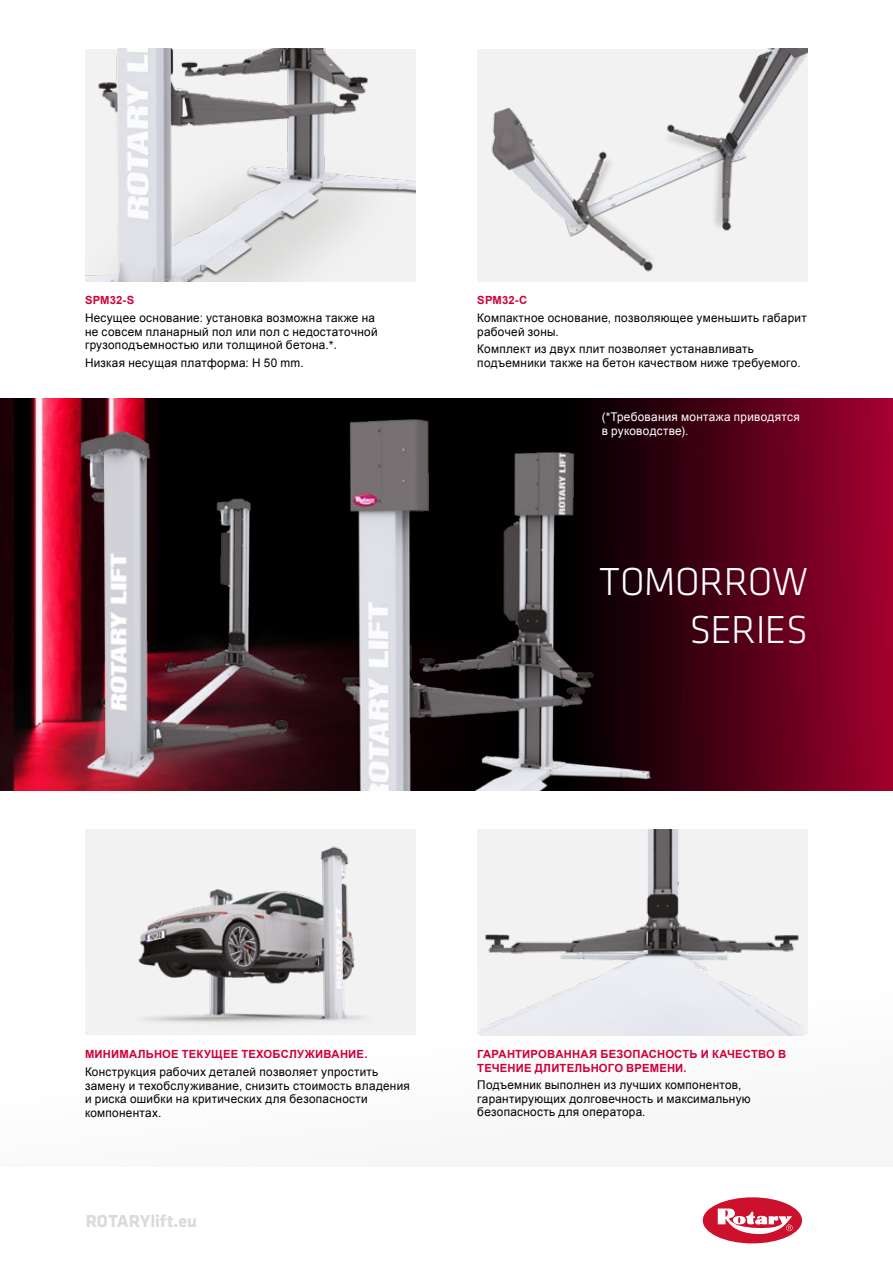
<style>
.page{position:relative;width:893px;height:1263px;background:#fff}
.page>*{position:absolute;margin:0;border:0;box-sizing:border-box;transform-origin:0 0}
.t1{font:300 40.5px/48px "Klavika";letter-spacing:-.015em;color:#fff;text-align:right}
.t2{font:700 18px "Klavika";letter-spacing:-.005em;color:#dadada}
.t3{font:12px/13.5px "Arial";letter-spacing:.025em;color:#000}
.t4{font:12px/13.5px "Arial";letter-spacing:.025em;color:#fff}
.t5{font:700 11.25px/13.5px "Arial";letter-spacing:.015em;color:#cf013b}
.s1{font-family:"Klavika"}
</style>
<div class="page">
<div style="left:0;top:968px;width:893px;height:199px;background:#f6f6f6"></div>
<svg style="left:702px;top:1197px;width:100px;height:47px"></svg>
<img style="left:0;top:399px;width:893px;height:392px">
<img style="left:85px;top:49px;width:331px;height:233px">
<div style="left:477px;top:829px;width:331px;height:206px;background:#f2f2f2"></div>
<img style="left:480px;top:829px;width:321px;height:206px">
<img style="left:477px;top:49px;width:331px;height:233px">
<div style="left:85px;top:829px;width:331px;height:206px;background:#f2f2f2"></div>
<img style="left:138px;top:846px;width:226px;height:176px">
<img style="left:234px;top:398px;width:452px;height:393px">
<img style="left:0;top:417px;width:356px;height:374px">
<p class="t5" style="left:85px;top:293px;width:51px">SPM32-S</p>
<p class="t3" style="left:85px;top:311px;width:294px">Несущее основание: установка возможна также на не совсем планарный пол или пол с недостаточной грузоподъемностью или толщиной бетона.<span class="s1">*.</span></p>
<p class="t3" style="left:85px;top:356px;width:220px">Низкая несущая платформа: H 50 mm.</p>
<p class="t5" style="left:477px;top:293px;width:52px">SPM32-C</p>
<p class="t3" style="left:477px;top:311px;width:331px">Компактное основание, позволяющее уменьшить габарит рабочей зоны.</p>
<p class="t3" style="left:477px;top:342px;width:325px">Комплект из двух плит позволяет устанавливать подъемники также на бетон качеством ниже требуемого.</p>
<p class="t4" style="left:602px;top:410px;width:199px">(*Требования монтажа приводятся в руководстве).</p>
<h1 class="t1" style="left:599px;top:558px;width:210px">TOMORROW<br>SERIES</h1>
<p class="t5" style="left:85px;top:1048px;width:284px">МИНИМАЛЬНОЕ ТЕКУЩЕЕ ТЕХОБСЛУЖИВАНИЕ.</p>
<p class="t3" style="left:85px;top:1065px;width:326px">Конструкция рабочих деталей позволяет упростить замену и техобслуживание, снизить стоимость владения и риска ошибки на критических для безопасности компонентах.</p>
<h2 class="t2" style="left:86px;top:1211px;width:113px">ROTARYlift.eu</h2>
<p class="t5" style="left:477px;top:1048px;width:310px">ГАРАНТИРОВАННАЯ БЕЗОПАСНОСТЬ И КАЧЕСТВО В<br>ТЕЧЕНИЕ ДЛИТЕЛЬНОГО ВРЕМЕНИ.</p>
<p class="t3" style="left:477px;top:1078px;width:275px">Подъемник выполнен из лучших компонентов, гарантирующих долговечность и максимальную безопасность для оператора.</p>
</div>
